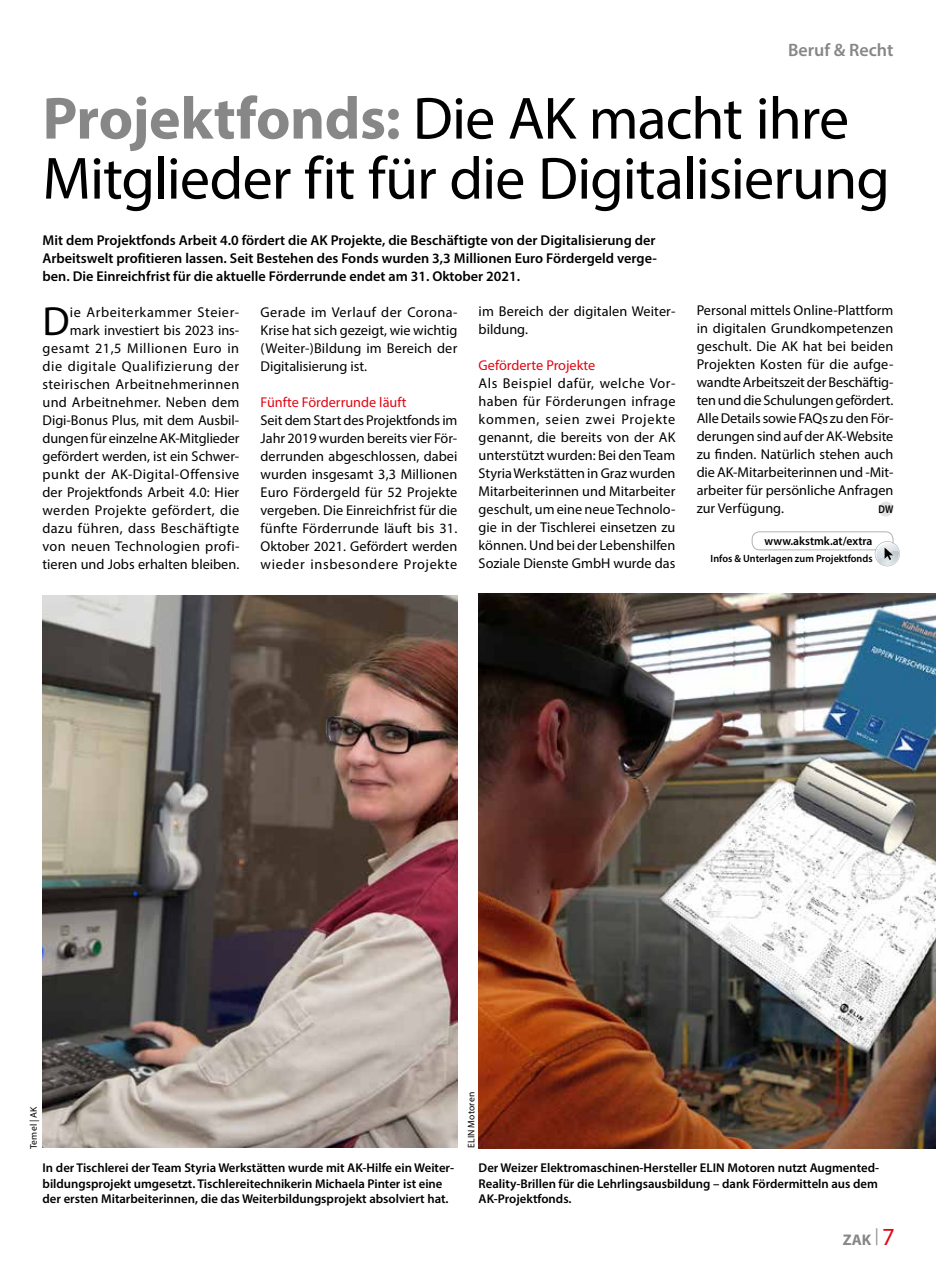
<style>
.page{position:relative;width:936px;height:1276px;background:#fff}
.page>*{position:absolute;margin:0;border:0;box-sizing:border-box;transform-origin:0 0}
.t1{font:60px/60px "Myriad Pro";letter-spacing:-.015em;color:#000}
.t2{font:40.95px "Myriad Pro";color:#000}
.t3{font:600 18px "Myriad Pro";color:#878787}
.t4{font:700 15.45px "Myriad Pro";color:#878787}
.t5{font:14.25px/18px "Myriad Pro";letter-spacing:.01em;color:#000;text-align:justify}
.t6{font:600 14.25px/18px "Myriad Pro";color:#000;text-align:justify}
.t7{font:14.25px "Myriad Pro";color:#e30613}
.t8{font:600 12.75px "Myriad Pro";color:#000}
.t9{font:600 12px "Myriad Pro";color:#000}
.t10{font:600 11.25px "Myriad Pro";color:#000;scale:.85 1}
.t11{font:600 10.5px "Myriad Pro";color:#000}
.t12{font:9.6px "Myriad Pro";letter-spacing:.015em;color:#000}
.s1{font-weight:700;color:#878787}
.s2{font-weight:400;font-size:24.6px;color:#e30613}
</style>
<div class="page">
<div style="left:878px;top:501px;width:15px;height:15px;background:#e3e3e3;border-radius:50%"></div>
<div style="left:751px;top:531px;width:142px;height:19px;border:1px solid #b3b2b2;border-radius:8px"></div>
<svg style="left:874px;top:541px;width:25px;height:25px"></svg>
<img style="left:43px;top:595px;width:414px;height:552px">
<img style="left:478px;top:593px;width:457px;height:555px">
<p class="t3" style="left:788px;top:39px;width:107px">Beruf &amp; Recht</p>
<p class="t1" style="left:43px;top:87px;width:848px"><span class="s1">Projektfonds:</span> Die AK macht ihre<br>Mitglieder fit für die Digitalisierung</p>
<p class="t6" style="left:43px;top:230px;width:616px">Mit dem Projektfonds Arbeit 4.0 fördert die AK Projekte, die Beschäftigte von der Digitalisierung der Arbeitswelt profitieren lassen. Seit Bestehen des Fonds wurden 3,3 Millionen Euro Fördergeld verge&shy;ben. Die Einreichfrist für die aktuelle Förderrunde endet am 31. Oktober 2021.</p>
<p class="t2" style="left:43px;top:296px;width:29px">D</p>
<p class="t5" style="left:696px;top:301px;width:198px">Personal mittels Online-Plattform in digitalen Grundkompetenzen geschult. Die AK hat bei beiden Projekten Kosten für die aufge&shy;wandte Arbeitszeit der Beschäftig&shy;ten und die Schulungen gefördert.<br>Alle Details sowie FAQs zu den För&shy;derungen sind auf der AK-Website zu fnden. Natürlich stehen auch die AK-Mitarbeiterinnen und -Mit&shy;arbeiter für persönliche Anfragen zur Verfügung.</p>
<p class="t5" style="left:478px;top:302px;width:198px">im Bereich der digitalen Weiter&shy;bildung.</p>
<p class="t7" style="left:478px;top:356px;width:118px">Geförderte Projekte</p>
<p class="t5" style="left:478px;top:374px;width:198px">Als Beispiel dafür, welche Vor&shy;haben für Förderungen infrage kommen, seien zwei Projekte genannt, die bereits von der AK unterstützt wurden: Bei den Team Styria Werkstätten in Graz wurden Mitarbeiterinnen und Mitarbeiter geschult, um eine neue Technolo&shy;gie in der Tischlerei einsetzen zu können. Und bei der Lebenshilfen Soziale Dienste GmbH wurde das</p>
<p class="t5" style="left:43px;top:303px;width:198px;text-align:right">ie Arbeiterkammer Steier&shy;mark investiert bis 2023 ins&shy;gesamt 21,5 Millionen Euro in die digitale Qualifizierung der steirischen Arbeitnehmerinnen und Arbeitnehmer. Neben dem<br>Digi-Bonus Plus, mit dem Ausbil&shy;dungen für einzelne AK-Mitglieder gefördert werden, ist ein Schwer&shy;punkt der AK-Digital-Offensive der Projektfonds Arbeit 4.0: Hier werden Projekte gefördert, die dazu führen, dass Beschäftigte von neuen Technologien profi&shy;tieren und Jobs erhalten bleiben.</p>
<p class="t5" style="left:260px;top:302px;width:198px">Gerade im Verlauf der Corona-Krise hat sich gezeigt, wie wichtig (Weiter-)Bildung im Bereich der Digitalisierung ist.</p>
<p class="t7" style="left:260px;top:393px;width:147px">Fünfte Förderrunde läuft</p>
<p class="t5" style="left:260px;top:410px;width:198px">Seit dem Start des Projektfonds im Jahr 2019 wurden bereits vier För&shy;derrunden abgeschlossen, dabei wurden insgesamt 3,3 Millionen Euro Fördergeld für 52 Projekte vergeben. Die Einreichfrist für die fünfte Förderrunde läuft bis 31.<br>Oktober 2021. Gefördert werden wieder insbesondere Projekte</p>
<p class="t10" style="left:878px;top:502px;width:19px">DW</p>
<p class="t9" style="left:764px;top:533px;width:109px">www.akstmk.at/extra</p>
<p class="t11" style="left:710px;top:551px;width:163px">Infos &amp; Unterlagen zum Projektfonds</p>
<p class="t12" style="left:28px;top:1149px;width:44px;rotate:-90deg">Temel | AK</p>
<p class="t12" style="left:465px;top:1147px;width:57px;rotate:-90deg">ELIN Motoren</p>
<p class="t8" style="left:43px;top:1159px;width:413px">In der Tischlerei der Team Styria Werkstätten wurde mit AK-Hilfe ein Weiter-</p>
<p class="t8" style="left:478px;top:1159px;width:402px">Der Weizer Elektromaschinen-Hersteller ELIN Motoren nutzt Augmented-</p>
<p class="t8" style="left:43px;top:1175px;width:401px">bildungsprojekt umgesetzt. Tischlereitechnikerin Michaela Pinter ist eine</p>
<p class="t8" style="left:478px;top:1175px;width:401px">Reality-Brillen für die Lehrlingsausbildung – dank Fördermitteln aus dem</p>
<p class="t8" style="left:43px;top:1191px;width:407px">der ersten Mitarbeiterinnen, die das Weiterbildungsprojekt absolviert hat.</p>
<p class="t8" style="left:478px;top:1191px;width:94px">AK-Projektfonds.</p>
<p class="t4" style="left:842px;top:1229px;width:54px">ZAK <sup>|</sup> <span class="s2">7</span></p>
</div>
